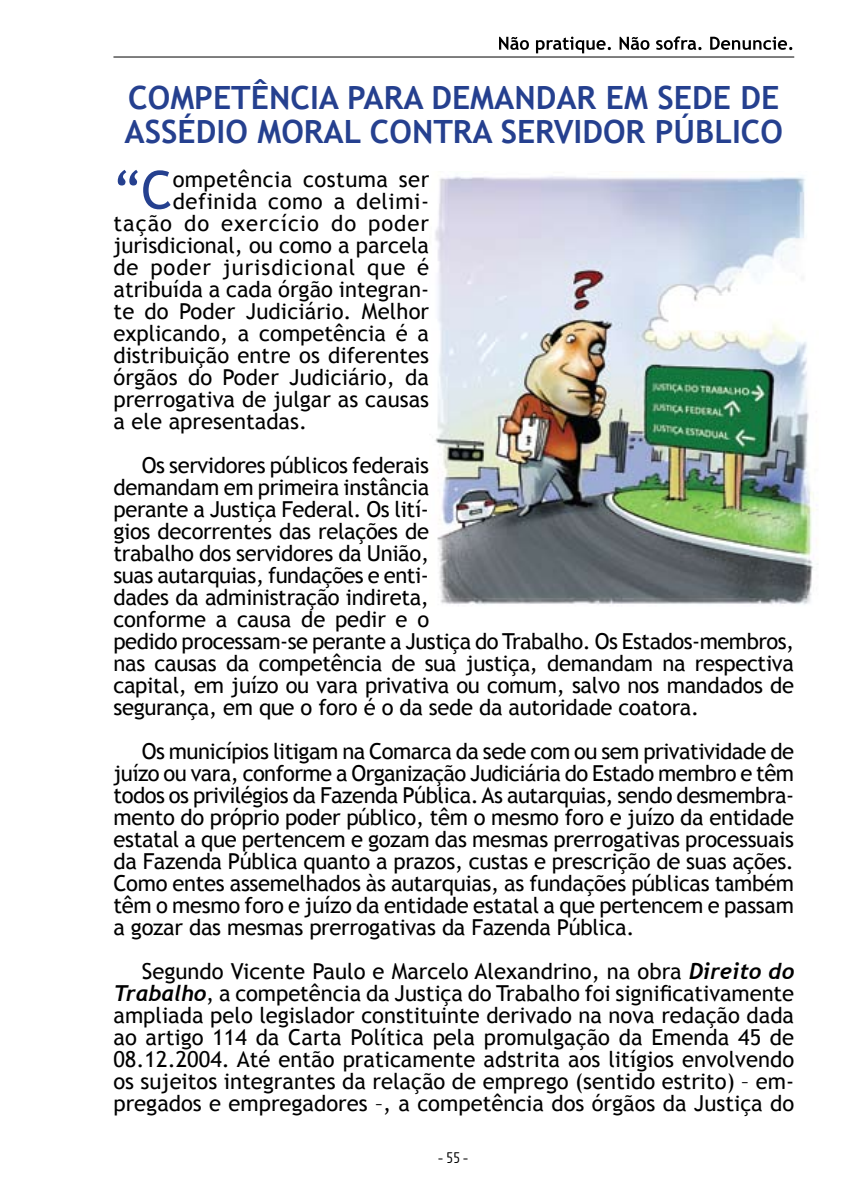
<style>
.page{position:relative;width:851px;height:1191px;background:#fff}
.page>*{position:absolute;margin:0;border:0;box-sizing:border-box;transform-origin:0 0}
.t1{font:52.8px "Trebuchet MS";color:#25408f}
.t2{font:700 32px/34px "Trebuchet MS";color:#25408f}
.t3{font:22px/22px "Trebuchet MS";letter-spacing:-.015em;color:#000;text-align:justify}
.t4{font:22px "Trebuchet MS";letter-spacing:.005em;color:#000}
.t5{font:22px "Trebuchet MS";letter-spacing:.04em;color:#000}
.t6{font:22px "Trebuchet MS";letter-spacing:.045em;color:#000}
.t7{font:22px "Trebuchet MS";letter-spacing:.02em;color:#000}
.t8{font:22px "Trebuchet MS";letter-spacing:.025em;color:#000}
.t9{font:16px "Isonorm D";color:#000}
.s1{font-family:"Trebuchet";font-weight:700;font-style:italic}
</style>
<div class="page">
<svg style="left:499px;top:36px;width:293px;height:17px"></svg>
<hr style="left:113px;top:57px;width:681px;height:1px;background:#000">
<img style="left:435px;top:176px;width:383px;height:429px">
<h2 class="t2" style="left:125px;top:80px;width:659px">COMPETÊNCIA PARA DEMANDAR EM SEDE DE<br>ASSÉDIO MORAL CONTRA SERVIDOR PÚBLICO</h2>
<h1 class="t1" style="left:113px;top:159px;width:61px">“C</h1>
<p class="t7" style="left:173px;top:166px;width:258px">ompetência costuma ser</p>
<p class="t8" style="left:173px;top:188px;width:258px">definida como a delimi-</p>
<p class="t6" style="left:113px;top:210px;width:317px">tação do exercício do poder</p>
<p class="t3" style="left:113px;top:234px;width:317px">jurisdicional, ou como a parcela</p>
<p class="t5" style="left:113px;top:254px;width:317px">de poder jurisdicional que é</p>
<p class="t3" style="left:113px;top:278px;width:317px">atribuída a cada órgão integran-</p>
<p class="t4" style="left:113px;top:298px;width:317px">te do Poder Judiciário. Melhor</p>
<p class="t3" style="left:113px;top:322px;width:317px">explicando, a competência é a</p>
<p class="t3" style="left:113px;top:344px;width:317px">distribuição entre os diferentes</p>
<p class="t4" style="left:113px;top:364px;width:317px">órgãos do Poder Judiciário, da</p>
<p class="t3" style="left:113px;top:388px;width:317px">prerrogativa de julgar as causas</p>
<p class="t3" style="left:113px;top:410px;width:195px">a ele apresentadas.</p>
<p class="t3" style="left:113px;top:454px;width:682px;text-align:left;text-indent:28px">Os servidores públicos federais<br>demandam em primeira instância<br>perante a Justiça Federal. Os lití-<br>gios decorrentes das relações de<br>trabalho dos servidores da União,<br>suas autarquias, fundações e enti-<br>dades da administração indireta,<br>conforme a causa de pedir e o<br>pedido processam-se perante a Justiça do Trabalho. Os Estados-membros, nas causas da competência de sua justiça, demandam na respectiva capital, em juízo ou vara privativa ou comum, salvo nos mandados de segurança, em que o foro é o da sede da autoridade coatora.</p>
<p class="t3" style="left:113px;top:740px;width:682px;text-indent:28px">Os municípios litigam na Comarca da sede com ou sem privatividade de juízo ou vara, conforme a Organização Judiciária do Estado membro e têm todos os privilégios da Fazenda Pública. As autarquias, sendo desmembra&shy;mento do próprio poder público, têm o mesmo foro e juízo da entidade estatal a que pertencem e gozam das mesmas prerrogativas processuais da Fazenda Pública quanto a prazos, custas e prescrição de suas ações.<br>Como entes assemelhados às autarquias, as fundações públicas também têm o mesmo foro e juízo da entidade estatal a que pertencem e passam a gozar das mesmas prerrogativas da Fazenda Pública.</p>
<p class="t3" style="left:113px;top:960px;width:682px;text-indent:28px">Segundo Vicente Paulo e Marcelo Alexandrino, na obra <span class="s1">Direito do Trabalho</span>, a competência da Justiça do Trabalho foi significativamente ampliada pelo legislador constituinte derivado na nova redação dada ao artigo 114 da Carta Política pela promulgação da Emenda 45 de 08.12.2004. Até então praticamente adstrita aos litígios envolvendo os sujeitos integrantes da relação de emprego (sentido estrito) – em&shy;pregados e empregadores –, a competência dos órgãos da Justiça do</p>
<p class="t9" style="left:438px;top:1148px;width:31px">- 55 -</p>
</div>
